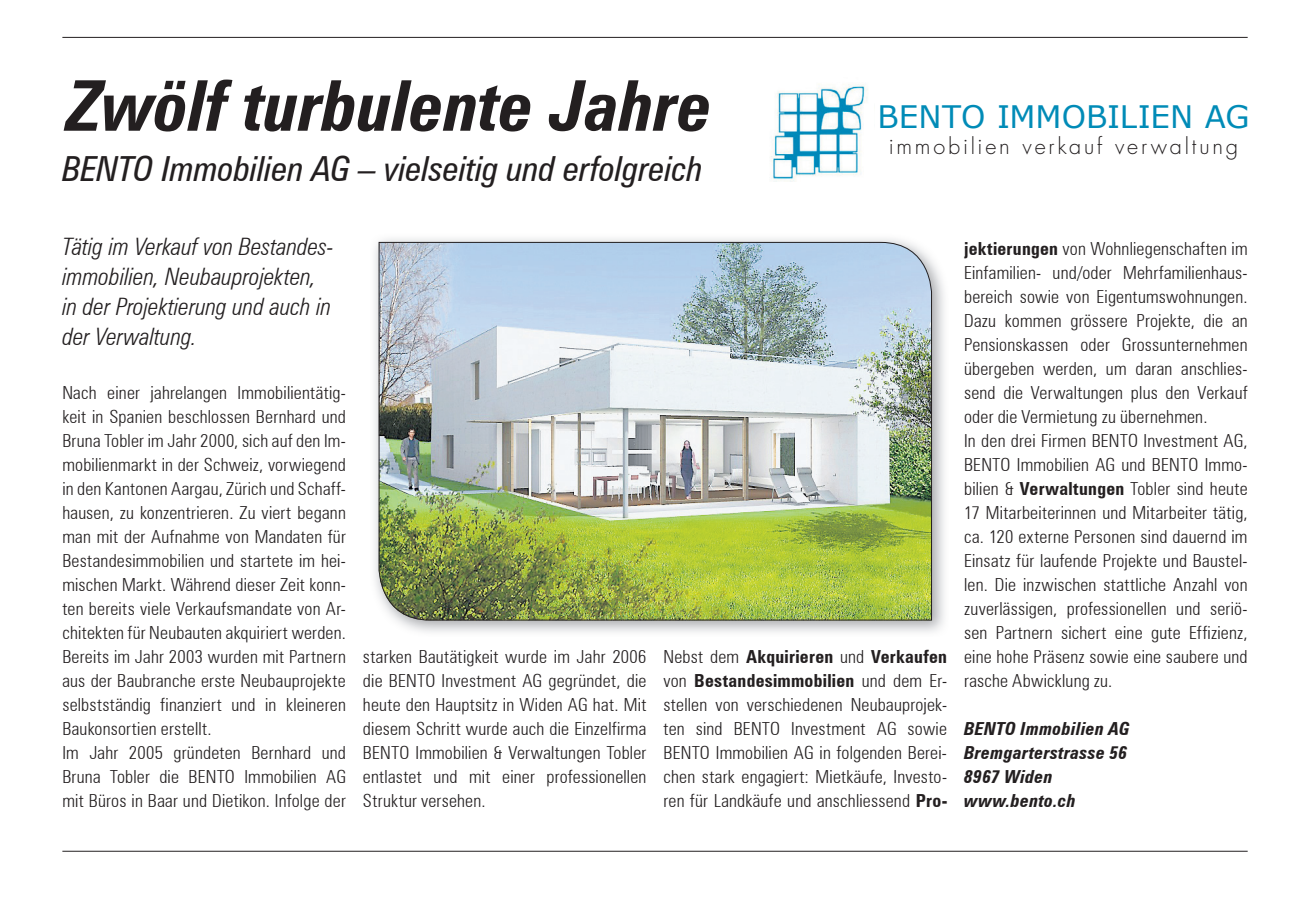
<style>
.page{position:relative;width:1308px;height:899px;background:#fff}
.page>*{position:absolute;margin:0;border:0;box-sizing:border-box;transform-origin:0 0}
.t1{font:italic 700 condensed 70px "Zurich BT";letter-spacing:-.005em;color:#231f20}
.t2{font:italic condensed 34.6px "Zurich BT";color:#231f20}
.t3{font:31px "MS Reference Sans Serif";color:#008bb7}
.t4{font:italic 300 condensed 24px/30px "Zurich BT";letter-spacing:-.005em;color:#231f20}
.t5{font:300 21.6px "Futura";letter-spacing:.13em;color:#231f20}
.t6{font:300 condensed 18px/24px "Zurich BT";letter-spacing:.01em;color:#231f20}
.t7{font:italic 700 condensed 18px/24px "Zurich BT";letter-spacing:.015em;color:#231f20}
.s1{font-weight:700}
</style>
<div class="page">
<hr style="left:62px;top:37px;width:1185px;height:1px;background:#231f20">
<img style="left:374px;top:238px;width:570px;height:394px">
<img style="left:378px;top:242px;width:554px;height:378px">
<hr style="left:62px;top:850px;width:1185px;height:1px;background:#231f20">
<img style="left:771px;top:84px;width:97px;height:98px">
<h1 class="t1" style="left:68px;top:63px;width:646px">Zwölf turbulente Jahre</h1>
<h2 class="t2" style="left:62px;top:147px;width:642px">BENTO Immobilien AG – vielseitig und erfolgreich</h2>
<h3 class="t3" style="left:877px;top:97px;width:373px">BENTO IMMOBILIEN AG</h3>
<p class="t5" style="left:889px;top:133px;width:350px">immobilien verkauf verwaltung</p>
<h3 class="t4" style="left:62px;top:231px;width:273px">Tätig im Verkauf von Bestandes&shy;immobilien, Neubauprojekten, in der Projektierung und auch in der Verwaltung.</h3>
<p class="t6" style="left:62px;top:380px;width:285px">Nach einer jahrelangen Immobilientätig&shy;keit in Spanien beschlossen Bernhard und Bruna Tobler im Jahr 2000, sich auf den Im&shy;mobilienmarkt in der Schweiz, vorwiegend in den Kantonen Aargau, Zürich und Schaff&shy;hausen, zu konzentrieren. Zu viert begann man mit der Aufnahme von Mandaten für Bestandesimmobilien und startete im hei&shy;mischen Markt. Während dieser Zeit konn&shy;ten bereits viele Verkaufsmandate von Ar&shy;chitekten für Neubauten akquiriert werden.<br>Bereits im Jahr 2003 wurden mit Partnern aus der Baubranche erste Neubauprojekte selbstständig finanziert und in kleineren Baukonsortien erstellt.<br>Im Jahr 2005 gründeten Bernhard und Bruna Tobler die BENTO Immobilien AG mit Büros in Baar und Dietikon. Infolge der</p>
<p class="t6" style="left:363px;top:644px;width:285px;text-align:justify">starken Bautätigkeit wurde im Jahr 2006 die BENTO Investment AG gegründet, die heute den Hauptsitz in Widen AG hat. Mit diesem Schritt wurde auch die Einzelfirma BENTO Immobilien &amp; Verwaltungen Tobler entlastet und mit einer professionellen Struktur versehen.</p>
<p class="t6" style="left:663px;top:644px;width:285px;text-align:justify">Nebst dem <span class="s1">Akquirieren</span> und <span class="s1">Verkaufen </span>von <span class="s1">Bestandesimmobilien</span> und dem Er&shy;stellen von verschiedenen Neubauprojek&shy;ten sind BENTO Investment AG sowie BENTO Immobilien AG in folgenden Berei&shy;chen stark engagiert: Mietkäufe, Investo&shy;ren für Landkäufe und anschliessend <span class="s1">Pro-</span></p>
<p class="t6" style="left:964px;top:236px;width:285px"><span class="s1">jektierungen</span> von Wohnliegenschaften im Einfamilien- und/oder Mehrfamilienhaus&shy;bereich sowie von Eigentumswohnungen.<br>Dazu kommen grössere Projekte, die an Pensionskassen oder Grossunternehmen übergeben werden, um daran anschlies&shy;send die Verwaltungen plus den Verkauf oder die Vermietung zu übernehmen.<br>In den drei Firmen BENTO Investment AG, BENTO Immobilien AG und BENTO Immo&shy;bilien &amp; <span class="s1">Verwaltungen</span> Tobler sind heute 17 Mitarbeiterinnen und Mitarbeiter tätig, ca. 120 externe Personen sind dauernd im Einsatz für laufende Projekte und Baustel&shy;len. Die inzwischen stattliche Anzahl von zuverlässigen, professionellen und seriö&shy;sen Partnern sichert eine gute Effizienz, eine hohe Präsenz sowie eine saubere und rasche Abwicklung zu.</p>
<p class="t7" style="left:964px;top:716px;width:167px">BENTO Immobilien AG<br>Bremgarterstrasse 56<br>8967 Widen www.bento.ch</p>
</div>
